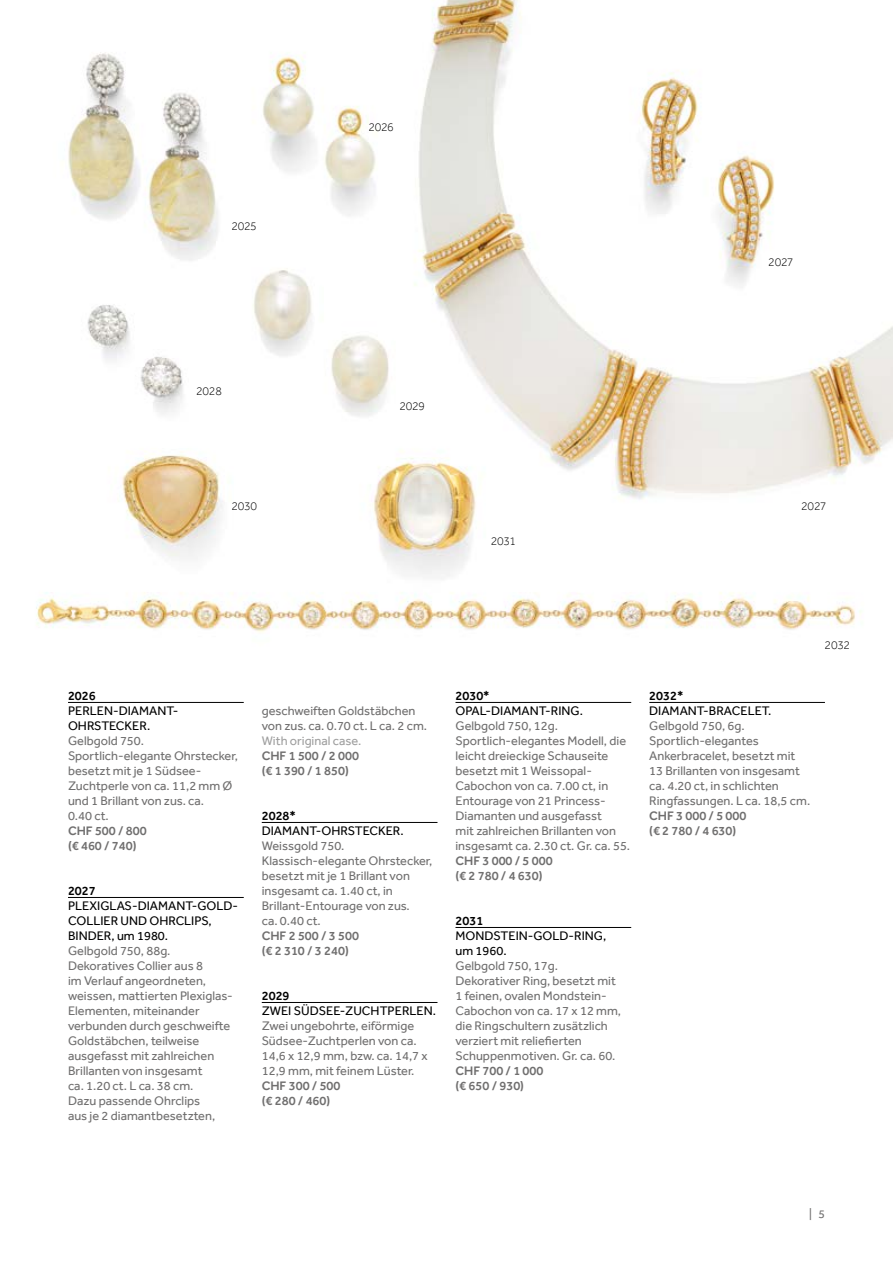
<style>
.page{position:relative;width:893px;height:1263px;background:#fff}
.page>*{position:absolute;margin:0;border:0;box-sizing:border-box;transform-origin:0 0}
.Beschreibung{font:12.75px/15px "Effra";color:#706f6f}
.Titel{font:12.75px/15px "Effra";color:#000}
.Schätzung{font:500 12.75px "Effra";color:#706f6f}
.Schätzung_Euro{font:500 12.75px "Effra";color:#706f6f}
.Lot{font:500 12.75px "Effra";color:#000}
.Footnote{font:12.75px "Effra";color:#9f9f9f}
.t1{font:300 12px "Effra";letter-spacing:.01em;color:#000}
.t2{font:12px "Effra";color:#706f6f}
</style>
<div class="page">
<img style="left:36px;top:0;width:857px;height:633px">
<hr style="left:68px;top:702px;width:176px;height:1px;background:#000">
<hr style="left:68px;top:897px;width:176px;height:1px;background:#000">
<hr style="left:262px;top:822px;width:175px;height:1px;background:#000">
<hr style="left:262px;top:1002px;width:175px;height:1px;background:#000">
<hr style="left:455px;top:702px;width:176px;height:1px;background:#000">
<hr style="left:455px;top:927px;width:176px;height:1px;background:#000">
<hr style="left:649px;top:702px;width:176px;height:1px;background:#000">
<p class="t1" style="left:232px;top:219px;width:26px">2025</p>
<p class="t1" style="left:369px;top:119px;width:27px">2026</p>
<p class="t1" style="left:769px;top:254px;width:26px">2027</p>
<p class="t1" style="left:196px;top:384px;width:27px">2028</p>
<p class="t1" style="left:400px;top:399px;width:27px">2029</p>
<p class="t1" style="left:232px;top:499px;width:27px">2030</p>
<p class="t1" style="left:801px;top:499px;width:26px">2027</p>
<p class="t1" style="left:491px;top:534px;width:25px">2031</p>
<p class="t1" style="left:825px;top:637px;width:26px">2032</p>
<p class="Lot" style="left:68px;top:688px;width:29px">2026</p>
<p class="Titel" style="left:68px;top:703px;width:112px">PERLEN-DIAMANT-<br>OHRSTECKER.</p>
<p class="Beschreibung" style="left:68px;top:733px;width:78px">Gelbgold 750.</p>
<p class="Beschreibung" style="left:68px;top:748px;width:171px">Sportlich-elegante Ohrstecker, besetzt mit je 1 Südsee-<br>Zuchtperle von ca. 11,2 mm Ø und 1 Brillant von zus. ca.</p>
<p class="Beschreibung" style="left:68px;top:808px;width:42px">0.40 ct.</p>
<p class="Schätzung" style="left:68px;top:823px;width:80px">CHF 500 / 800</p>
<p class="Schätzung_Euro" style="left:68px;top:838px;width:70px">(€ 460 / 740)</p>
<p class="Lot" style="left:68px;top:883px;width:29px">2027</p>
<p class="Titel" style="left:68px;top:898px;width:172px">PLEXIGLAS-DIAMANT-GOLD-<br>COLLIER UND OHRCLIPS,<br>BINDER, um 1980.</p>
<p class="Beschreibung" style="left:68px;top:943px;width:104px">Gelbgold 750, 88g.</p>
<p class="Beschreibung" style="left:68px;top:958px;width:166px">Dekoratives Collier aus 8<br>im Verlauf angeordneten, weissen, mattierten Plexiglas-<br>Elementen, miteinander verbunden durch geschweifte<br>Goldstäbchen, teilweise ausgefasst mit zahlreichen<br>Brillanten von insgesamt<br>ca. 1.20 ct. L ca. 38 cm.<br>Dazu passende Ohrclips<br>aus je 2 diamantbesetzten,</p>
<p class="Beschreibung" style="left:262px;top:703px;width:167px">geschweiften Goldstäbchen von zus. ca. 0.70 ct. L ca. 2 cm.</p>
<p class="Footnote" style="left:262px;top:733px;width:101px">With original case.</p>
<p class="Schätzung" style="left:262px;top:748px;width:99px">CHF 1 500 / 2 000</p>
<p class="Schätzung_Euro" style="left:262px;top:763px;width:89px">(€ 1 390 / 1 850)</p>
<p class="Lot" style="left:262px;top:808px;width:36px">2028*</p>
<p class="Titel" style="left:262px;top:823px;width:143px">DIAMANT-OHRSTECKER.</p>
<p class="Beschreibung" style="left:262px;top:838px;width:84px">Weissgold 750.</p>
<p class="Beschreibung" style="left:262px;top:853px;width:172px">Klassisch-elegante Ohrstecker, besetzt mit je 1 Brillant von insgesamt ca. 1.40 ct, in<br>Brillant-Entourage von zus.</p>
<p class="Beschreibung" style="left:262px;top:913px;width:61px">ca. 0.40 ct.</p>
<p class="Schätzung" style="left:262px;top:928px;width:99px">CHF 2 500 / 3 500</p>
<p class="Schätzung_Euro" style="left:262px;top:943px;width:89px">(€ 2 310 / 3 240)</p>
<p class="Lot" style="left:262px;top:988px;width:29px">2029</p>
<p class="Titel" style="left:262px;top:1003px;width:176px">ZWEI SÜDSEE-ZUCHTPERLEN.</p>
<p class="Beschreibung" style="left:262px;top:1018px;width:167px">Zwei ungebohrte, eiförmige<br>Südsee-Zuchtperlen von ca.<br>14,6 x 12,9 mm, bzw. ca. 14,7 x<br>12,9 mm, mit feinem Lüster.</p>
<p class="Schätzung" style="left:262px;top:1078px;width:80px">CHF 300 / 500</p>
<p class="Schätzung_Euro" style="left:262px;top:1093px;width:70px">(€ 280 / 460)</p>
<p class="Lot" style="left:455px;top:688px;width:36px">2030*</p>
<p class="Titel" style="left:455px;top:703px;width:129px">OPAL-DIAMANT-RING.</p>
<p class="Beschreibung" style="left:455px;top:718px;width:104px">Gelbgold 750, 12g.</p>
<p class="Beschreibung" style="left:455px;top:733px;width:176px">Sportlich-elegantes Modell, die leicht dreieckige Schauseite besetzt mit 1 Weissopal-<br>Cabochon von ca. 7.00 ct, in<br>Entourage von 21 Princess-<br>Diamanten und ausgefasst<br>mit zahlreichen Brillanten von insgesamt ca. 2.30 ct. Gr. ca. 55.</p>
<p class="Schätzung" style="left:455px;top:853px;width:99px">CHF 3 000 / 5 000</p>
<p class="Schätzung_Euro" style="left:455px;top:868px;width:89px">(€ 2 780 / 4 630)</p>
<p class="Lot" style="left:455px;top:913px;width:29px">2031</p>
<p class="Titel" style="left:455px;top:928px;width:152px">MONDSTEIN-GOLD-RING,</p>
<p class="Titel" style="left:455px;top:943px;width:53px">um 1960.</p>
<p class="Beschreibung" style="left:455px;top:958px;width:104px">Gelbgold 750, 17g.</p>
<p class="Beschreibung" style="left:455px;top:973px;width:167px">Dekorativer Ring, besetzt mit<br>1 feinen, ovalen Mondstein-<br>Cabochon von ca. 17 x 12 mm, die Ringschultern zusätzlich verziert mit reliefierten<br>Schuppenmotiven. Gr. ca. 60.</p>
<p class="Schätzung" style="left:455px;top:1063px;width:90px">CHF 700 / 1 000</p>
<p class="Schätzung_Euro" style="left:455px;top:1078px;width:70px">(€ 650 / 930)</p>
<p class="Lot" style="left:649px;top:688px;width:36px">2032*</p>
<p class="Titel" style="left:649px;top:703px;width:124px">DIAMANT-BRACELET.</p>
<p class="Beschreibung" style="left:649px;top:718px;width:97px">Gelbgold 750, 6g.</p>
<p class="Beschreibung" style="left:649px;top:733px;width:163px">Sportlich-elegantes<br>Ankerbracelet, besetzt mit<br>13 Brillanten von insgesamt ca. 4.20 ct, in schlichten<br>Ringfassungen. L ca. 18,5 cm.</p>
<p class="Schätzung" style="left:649px;top:808px;width:99px">CHF 3 000 / 5 000</p>
<p class="Schätzung_Euro" style="left:649px;top:823px;width:89px">(€ 2 780 / 4 630)</p>
<p class="t2" style="left:809px;top:1207px;width:17px">| 5</p>
</div>
